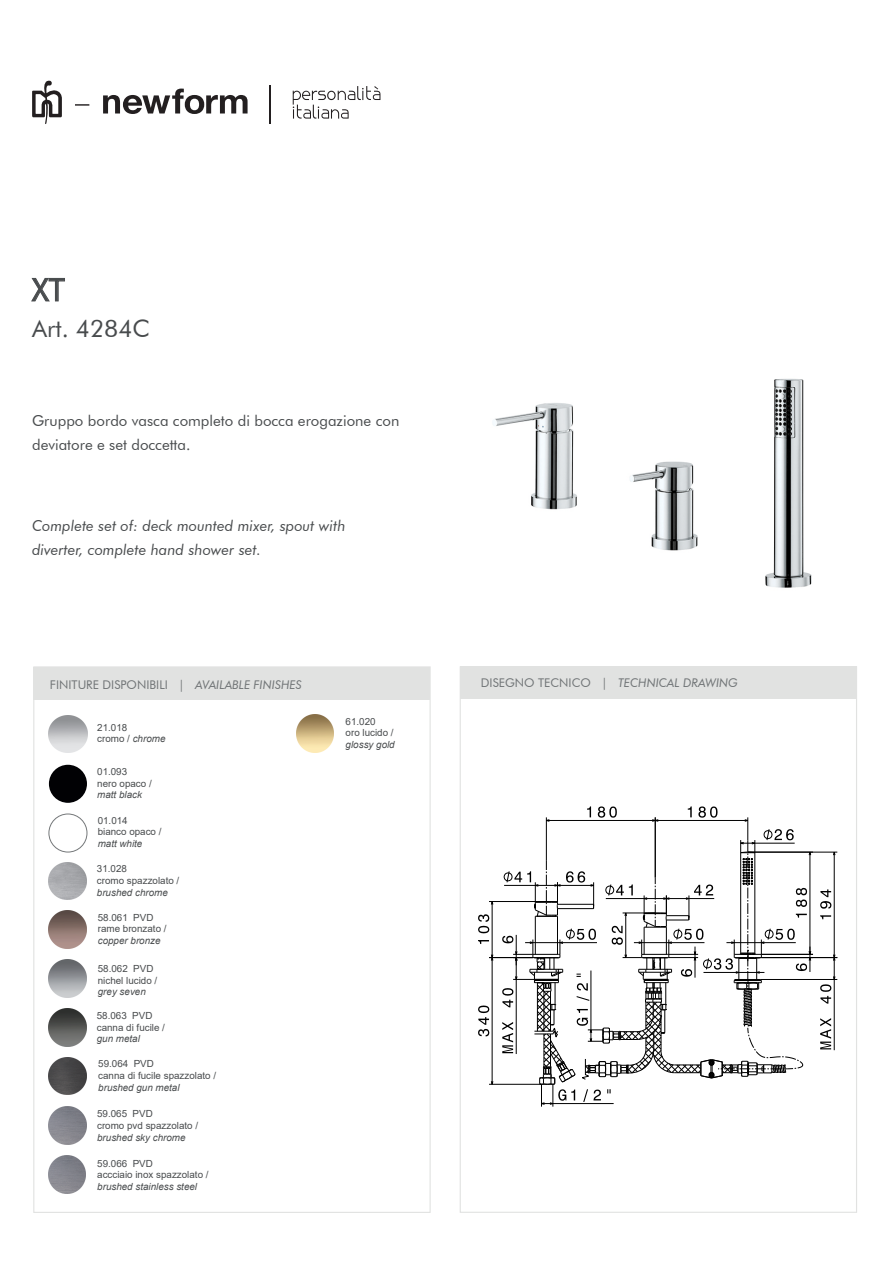
<style>
.page{position:relative;width:893px;height:1263px;background:#fff}
.page>*{position:absolute;margin:0;border:0;box-sizing:border-box;transform-origin:0 0}
.t1{font:31.5px "Futura BT";color:#484b4d}
.t2{font:24px "Futura BT";color:#484b4d}
.t3{font:italic 15px/24px "Futura BT";color:#484b4d}
.t4{font:15px/24px "Futura BT";color:#484b4d}
.t5{font:12px "Futura BT";color:#717577}
.t6{font:italic 12px "Futura BT";color:#717577}
.t7{font:9.75px/11.7px "Arial";color:#484b4d}
.t8{font:italic 9.75px "Arial";color:#484b4d}
.s1{font-style:italic}
.s2{font-style:normal}
</style>
<div class="page">
<img style="left:430px;top:378px;width:382px;height:321px">
<div style="left:460px;top:667px;width:396px;height:32px;background:#e1e2e1"></div>
<svg style="left:293px;top:86px;width:87px;height:33px"></svg>
<svg style="left:32px;top:80px;width:215px;height:44px"></svg>
<hr style="left:269px;top:85px;width:2px;height:39px;background:#231f20">
<svg style="left:31px;top:278px;width:34px;height:24px"></svg>
<div style="left:34px;top:667px;width:396px;height:32px;background:#e1e2e1"></div>
<img style="left:49px;top:715px;width:38px;height:38px">
<img style="left:49px;top:911px;width:37px;height:37px">
<img style="left:49px;top:960px;width:37px;height:37px">
<img style="left:49px;top:1009px;width:37px;height:37px">
<img style="left:49px;top:1057px;width:37px;height:38px">
<img style="left:49px;top:1107px;width:37px;height:37px">
<img style="left:48px;top:1156px;width:38px;height:37px">
<img style="left:49px;top:862px;width:37px;height:38px">
<img style="left:296px;top:714px;width:38px;height:38px">
<div style="left:49px;top:765px;width:38px;height:38px;background:#010104;border-radius:50%"></div>
<div style="left:49px;top:814px;width:38px;height:38px;border:1px solid #747779;border-radius:50%"></div>
<hr style="left:760px;top:979px;width:77px;height:1px;background:#000">
<hr style="left:489px;top:1084px;width:52px;height:1px;background:#000">
<hr style="left:489px;top:957px;width:44px;height:1px;background:#000">
<hr style="left:489px;top:901px;width:57px;height:1px;background:#000">
<hr style="left:761px;top:954px;width:52px;height:1px;background:#000">
<hr style="left:761px;top:957px;width:76px;height:1px;background:#000">
<hr style="left:747px;top:852px;width:90px;height:1px;background:#000">
<svg style="left:820px;top:976px;width:14px;height:28px"></svg>
<svg style="left:820px;top:1018px;width:11px;height:31px"></svg>
<hr style="left:834px;top:958px;width:1px;height:92px;background:#000">
<svg style="left:478px;top:1006px;width:11px;height:30px"></svg>
<hr style="left:492px;top:958px;width:1px;height:126px;background:#000">
<svg style="left:478px;top:914px;width:11px;height:30px"></svg>
<hr style="left:492px;top:902px;width:1px;height:56px;background:#000">
<svg style="left:820px;top:889px;width:11px;height:30px"></svg>
<hr style="left:834px;top:852px;width:1px;height:106px;background:#000">
<svg style="left:502px;top:806px;width:309px;height:301px"></svg>
<hr style="left:740px;top:843px;width:54px;height:1px;background:#000">
<h1 class="t1" style="left:32px;top:271px;width:34px">XT</h1>
<h2 class="t2" style="left:32px;top:314px;width:119px">Art. 4284C</h2>
<h3 class="t4" style="left:32px;top:409px;width:369px">Gruppo bordo vasca completo di bocca erogazione con deviatore e set doccetta.</h3>
<h3 class="t3" style="left:32px;top:514px;width:315px">Complete set of: deck mounted mixer, spout with diverter, complete hand shower set.</h3>
<p class="t5" style="left:50px;top:677px;width:253px">FINITURE DISPONIBILI | <span class="s1">AVAILABLE FINISHES</span></p>
<p class="t6" style="left:481px;top:676px;width:258px"><span class="s2">DISEGNO TECNICO |</span> TECHNICAL DRAWING</p>
<p class="t7" style="left:97px;top:721px;width:70px">21.018<br>cromo / <span class="s1">chrome</span></p>
<p class="t7" style="left:345px;top:715px;width:50px">61.020<br>oro lucido /</p>
<p class="t8" style="left:345px;top:738px;width:51px">glossy gold</p>
<p class="t7" style="left:97px;top:766px;width:56px">01.093<br>nero opaco /</p>
<p class="t8" style="left:97px;top:789px;width:46px">matt black</p>
<p class="t7" style="left:98px;top:815px;width:65px">01.014<br>bianco opaco /</p>
<p class="t8" style="left:98px;top:837px;width:46px">matt white</p>
<p class="t7" style="left:97px;top:863px;width:84px">31.028<br>cromo spazzolato /</p>
<p class="t8" style="left:97px;top:886px;width:72px">brushed chrome</p>
<p class="t7" style="left:98px;top:911px;width:70px">58.061 PVD rame bronzato /</p>
<p class="t8" style="left:98px;top:934px;width:64px">copper bronze</p>
<p class="t7" style="left:98px;top:962px;width:61px">58.062 PVD nichel lucido /</p>
<p class="t8" style="left:98px;top:986px;width:50px">grey seven</p>
<p class="t7" style="left:97px;top:1010px;width:70px">58.063 PVD canna di fucile /</p>
<p class="t8" style="left:97px;top:1033px;width:45px">gun metal</p>
<p class="t7" style="left:98px;top:1058px;width:119px">59.064 PVD<br>canna di fucile spazzolato /</p>
<p class="t8" style="left:98px;top:1081px;width:83px">brushed gun metal</p>
<p class="t7" style="left:97px;top:1108px;width:102px">59.065 PVD<br>cromo pvd spazzolato /</p>
<p class="t8" style="left:97px;top:1131px;width:90px">brushed sky chrome</p>
<p class="t7" style="left:97px;top:1157px;width:113px">59.066 PVD<br>accciaio inox spazzolato /</p>
<p class="t8" style="left:97px;top:1180px;width:101px">brushed stainless steel</p>
</div>
